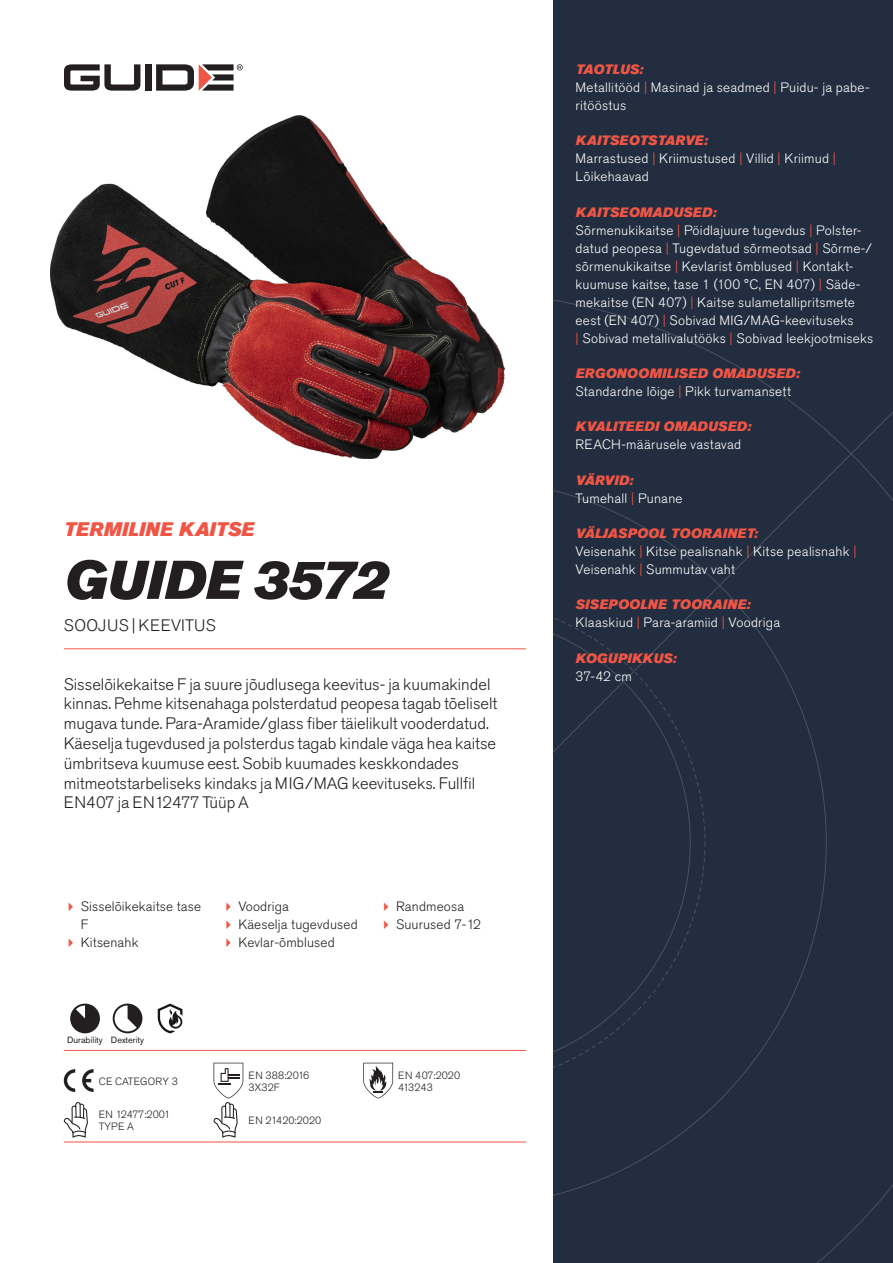
<style>
.page{position:relative;width:893px;height:1263px;background:#fff}
.page>*{position:absolute;margin:0;border:0;box-sizing:border-box;transform-origin:0 0}
.Rubrik{font:italic 54px "Akzidenz Grotesk Pro Super";color:#231f20}
.Överrubrik{font:italic 19.5px "Akzidenz Grotesk Pro Super";letter-spacing:.005em;color:#f05545}
.Ingress{font:300 16.5px/19.8px "Akzidenz Grotesk Pro";color:#231f20}
.Product_-_AltSegment{font:300 16.5px "Akzidenz Grotesk Pro";letter-spacing:.01em;color:#231f20}
.Produkt_-_Brödtext{font:300 13.5px/18px "Akzidenz Grotesk Pro";letter-spacing:.02em;color:#fff}
.Produkt_-_Namn{font:italic 13.5px "Akzidenz Grotesk Pro Super";letter-spacing:.015em;color:#f05545}
.t1{font:300 13.5px/18px "Akzidenz Grotesk Pro";letter-spacing:.01em;color:#231f20}
.Produkt_-_Namn-2{font:italic 13.5px "Akzidenz Grotesk Pro Super";letter-spacing:-.015em;color:#f05545}
.t2{font:300 10.5px "Akzidenz Grotesk Pro";color:#231f20}
.t3{font:300 10.5px "Akzidenz Grotesk Pro";letter-spacing:-.02em;color:#231f20}
.Produkt_-_Egenskaper{font:9px "Akzidenz Grotesk Pro";color:#231f20}
.s1{color:#f05545}
</style>
<div class="page">
<div style="left:145px;top:64px;width:7px;height:27px;background:#231f20"></div>
<svg style="left:156px;top:64px;width:87px;height:27px"></svg>
<svg style="left:64px;top:64px;width:76px;height:27px"></svg>
<div style="left:553px;top:0;width:340px;height:1263px;background:#222d3f"></div>
<svg style="left:553px;top:300px;width:340px;height:963px"></svg>
<hr style="left:64px;top:1050px;width:462px;height:1px;background:#f05545">
<hr style="left:64px;top:1142px;width:462px;height:1px;background:#f05545">
<svg style="left:70px;top:1003px;width:30px;height:30px"></svg>
<svg style="left:113px;top:1003px;width:29px;height:30px"></svg>
<svg style="left:158px;top:1003px;width:24px;height:30px"></svg>
<svg style="left:64px;top:1069px;width:11px;height:23px"></svg>
<svg style="left:82px;top:1069px;width:12px;height:23px"></svg>
<svg style="left:363px;top:1063px;width:30px;height:35px"></svg>
<svg style="left:64px;top:1102px;width:24px;height:36px"></svg>
<svg style="left:214px;top:1063px;width:29px;height:75px"></svg>
<img style="left:51px;top:115px;width:453px;height:344px">
<hr style="left:64px;top:648px;width:462px;height:1px;background:#f05545">
<p class="Överrubrik" style="left:64px;top:517px;width:192px">TERMILINE KAITSE</p>
<p class="Rubrik" style="left:64px;top:545px;width:326px">GUIDE 3572</p>
<p class="Product_-_AltSegment" style="left:64px;top:615px;width:153px">SOOJUS | KEEVITUS</p>
<p class="Ingress" style="left:64px;top:674px;width:435px">Sisselõikekaitse F ja suure jõudlusega keevitus- ja kuumakindel kinnas. Pehme kitsenahaga polsterdatud peopesa tagab tõeliselt mugava tunde. Para-Aramide/glass fiber täielikult vooderdatud.<br>Käeselja tugevdused ja polsterdus tagab kindale väga hea kaitse ümbritseva kuumuse eest. Sobib kuumades keskkondades mitmeotstarbeliseks kindaks ja MIG/MAG keevituseks. Fullfil EN407 ja EN12477 Tüüp A</p>
<p class="t1" style="left:81px;top:897px;width:122px">Sisselõikekaitse tase<br>F</p>
<p class="t1" style="left:81px;top:933px;width:59px">Kitsenahk</p>
<p class="Produkt_-_Egenskaper" style="left:67px;top:1034px;width:37px">Durability</p>
<p class="Produkt_-_Egenskaper" style="left:111px;top:1034px;width:35px">Dexterity</p>
<p class="t2" style="left:99px;top:1074px;width:81px">CE CATEGORY 3</p>
<p class="t3" style="left:99px;top:1107px;width:73px">EN 12477:2001</p>
<p class="t2" style="left:99px;top:1119px;width:37px">TYPE A</p>
<p class="t1" style="left:238px;top:897px;width:52px">Voodriga</p>
<p class="t1" style="left:238px;top:915px;width:121px">Käeselja tugevdused</p>
<p class="t1" style="left:238px;top:933px;width:98px">Kevlar-õmblused</p>
<p class="t2" style="left:248px;top:1068px;width:62px">EN 388:2016</p>
<p class="t2" style="left:248px;top:1080px;width:33px">3X32F</p>
<p class="t2" style="left:248px;top:1113px;width:74px">EN 21420:2020</p>
<p class="t1" style="left:396px;top:897px;width:70px">Randmeosa</p>
<p class="t1" style="left:396px;top:915px;width:87px">Suurused 7-12</p>
<p class="t2" style="left:398px;top:1068px;width:63px">EN 407:2020</p>
<p class="t2" style="left:398px;top:1080px;width:36px">413243</p>
<p class="Produkt_-_Namn-2" style="left:576px;top:60px;width:69px">TAOTLUS:</p>
<p class="Produkt_-_Brödtext" style="left:576px;top:78px;width:295px">Metallitööd <span class="s1">|</span> Masinad ja seadmed <span class="s1">|</span> Puidu- ja pabe&shy;ritööstus</p>
<p class="Produkt_-_Namn" style="left:576px;top:132px;width:134px">KAITSEOTSTARVE:</p>
<p class="Produkt_-_Brödtext" style="left:576px;top:150px;width:262px">Marrastused <span class="s1">|</span> Kriimustused <span class="s1">|</span> Villid <span class="s1">|</span> Kriimud <span class="s1">|<br></span>Lõikehaavad</p>
<p class="Produkt_-_Namn" style="left:576px;top:203px;width:142px">KAITSEOMADUSED:</p>
<p class="Produkt_-_Brödtext" style="left:576px;top:221px;width:299px">Sõrmenukikaitse <span class="s1">|</span> Pöidlajuure tugevdus <span class="s1">|</span> Polster&shy;datud peopesa <span class="s1">|</span> Tugevdatud sõrmeotsad <span class="s1">|</span> Sõrme-/ sõrmenukikaitse <span class="s1">|</span> Kevlarist õmblused <span class="s1">|</span> Kontakt&shy;kuumuse kaitse, tase 1 (100 °C, EN 407) <span class="s1">|</span> Säde&shy;mekaitse (EN 407) <span class="s1">|</span> Kaitse sulametallipritsmete eest (EN 407) <span class="s1">|</span> Sobivad MIG/MAG-keevituseks<br><span class="s1">|</span> Sobivad metallivalutööks <span class="s1">|</span> Sobivad leekjootmiseks</p>
<p class="Produkt_-_Namn" style="left:576px;top:364px;width:226px">ERGONOOMILISED OMADUSED:</p>
<p class="Produkt_-_Brödtext" style="left:576px;top:382px;width:217px">Standardne lõige <span class="s1">|</span> Pikk turvamansett</p>
<p class="Produkt_-_Namn" style="left:576px;top:418px;width:177px">KVALITEEDI OMADUSED:</p>
<p class="Produkt_-_Brödtext" style="left:576px;top:436px;width:167px">REACH-määrusele vastavad</p>
<p class="Produkt_-_Namn" style="left:576px;top:471px;width:59px">VÄRVID:</p>
<p class="Produkt_-_Brödtext" style="left:576px;top:489px;width:109px">Tumehall <span class="s1">|</span> Punane</p>
<p class="Produkt_-_Namn" style="left:576px;top:524px;width:184px">VÄLJASPOOL TOORAINET:</p>
<p class="Produkt_-_Brödtext" style="left:576px;top:542px;width:282px">Veisenahk <span class="s1">|</span> Kitse pealisnahk <span class="s1">|</span> Kitse pealisnahk <span class="s1">|<br></span>Veisenahk <span class="s1">|</span> Summutav vaht</p>
<p class="Produkt_-_Namn" style="left:576px;top:596px;width:176px">SISEPOOLNE TOORAINE:</p>
<p class="Produkt_-_Brödtext" style="left:576px;top:614px;width:206px">Klaaskiud <span class="s1">|</span> Para-aramiid <span class="s1">|</span> Voodriga</p>
<p class="Produkt_-_Namn" style="left:576px;top:649px;width:102px">KOGUPIKKUS:</p>
<p class="Produkt_-_Brödtext" style="left:576px;top:667px;width:58px">37-42 cm</p>
</div>
